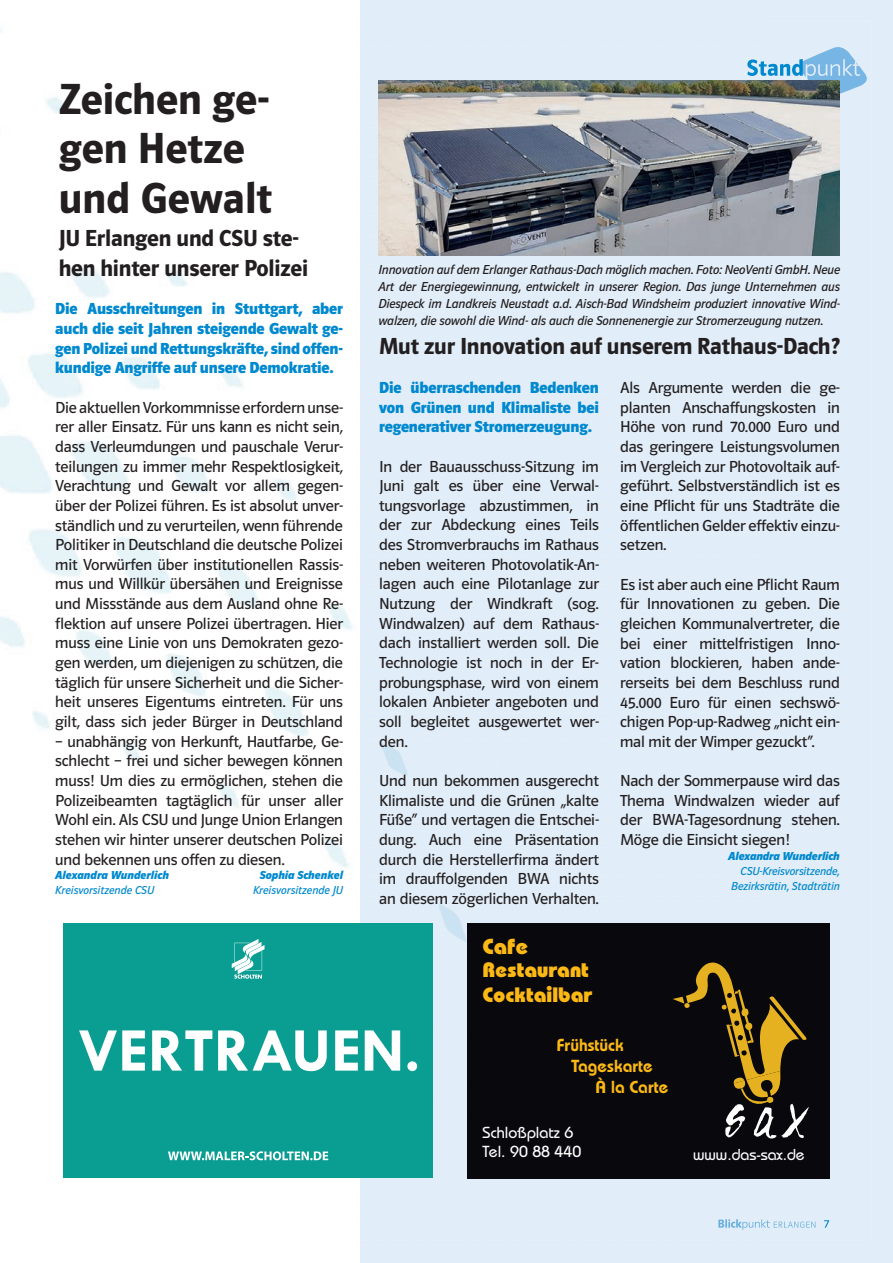
<style>
.page{position:relative;width:893px;height:1263px;background:#fff}
.page>*{position:absolute;margin:0;border:0;box-sizing:border-box;transform-origin:0 0}
.t1{font:600 45px/49.5px "Polo 22";color:#231f20}
.t2{font:600 24px/30px "Polo 22";letter-spacing:-.01em;color:#231f20}
.t3{font:800 21.75px "Bauhaus Std";color:#fcb814}
.t4{font:800 20.85px/25px "Bauhaus";color:#fcb814}
.t5{font:600 17.4px "Bauhaus Std";color:#fcb814}
.t6{font:16.5px/19.6px "Polo 22 Buch";letter-spacing:-.01em;color:#231f20;text-align:justify}
.t7{font:700 16.5px/19.6px "Polo 22";letter-spacing:-.01em;color:#0089cf;text-align:justify}
.t8{font:500 16.05px/19.2px "Bauhaus Std";color:#fff}
.t9{font:500 15.75px "Bauhaus";color:#fff}
.t10{font:13.5px/17.2px "Polo 22 Buch Kursiv";letter-spacing:-.01em;color:#231f20;text-align:justify}
.t11{font:500 12.3px/14.7px "Bauhaus";color:#fff}
.t12{font:12px/15px "Polo 22 Buch Kursiv";letter-spacing:-.01em;color:#0089cf;text-align:right}
.t13{font:italic 700 12px "Polo 22";color:#0089cf}
</style>
<div class="page">
<img style="left:0;top:29px;width:360px;height:1149px">
<div style="left:360px;top:0;width:533px;height:1263px;background:#e1edf8"></div>
<img style="left:718px;top:1219px;width:24px;height:9px">
<img style="left:742px;top:1219px;width:28px;height:11px">
<img style="left:774px;top:1221px;width:41px;height:7px">
<svg style="left:817px;top:1220px;width:12px;height:8px"></svg>
<svg style="left:747px;top:46px;width:120px;height:53px;background:#a7d0ed"></svg>
<img style="left:378px;top:80px;width:462px;height:175px">
<div style="left:64px;top:924px;width:369px;height:254px;background:#0a9e92"></div>
<svg style="left:168px;top:1151px;width:160px;height:9px"></svg>
<svg style="left:232px;top:939px;width:33px;height:40px"></svg>
<svg style="left:79px;top:1030px;width:66px;height:40px"></svg>
<svg style="left:152px;top:1030px;width:60px;height:40px"></svg>
<svg style="left:218px;top:1030px;width:109px;height:41px"></svg>
<svg style="left:335px;top:1030px;width:23px;height:40px"></svg>
<svg style="left:365px;top:1030px;width:35px;height:40px"></svg>
<div style="left:407px;top:1061px;width:10px;height:10px;background:#fff;border-radius:50%"></div>
<div style="left:467px;top:924px;width:362px;height:255px;background:#08080d"></div>
<svg style="left:673px;top:962px;width:136px;height:176px"></svg>
<h1 class="t1" style="left:59px;top:74px;width:215px">Zeichen ge&shy;gen Hetze und Gewalt</h1>
<h2 class="t2" style="left:59px;top:223px;width:251px">JU Erlangen und CSU ste&shy;hen hinter unserer Polizei</h2>
<p class="t7" style="left:55px;top:299px;width:289px">Die Ausschreitungen in Stuttgart, aber auch die seit Jahren steigende Gewalt ge&shy;gen Polizei und Rettungskräfte, sind offen&shy;kundige Angriffe auf unsere Demokratie.</p>
<p class="t6" style="left:55px;top:397px;width:289px">Die aktuellen Vorkommnisse erfordern unse&shy;rer aller Einsatz. Für uns kann es nicht sein, dass Verleumdungen und pauschale Verur&shy;teilungen zu immer mehr Respektlosigkeit, Verachtung und Gewalt vor allem gegen&shy;über der Polizei führen. Es ist absolut unver&shy;ständlich und zu verurteilen, wenn führende Politiker in Deutschland die deutsche Polizei mit Vorwürfen über institutionellen Rassis&shy;mus und Willkür übersähen und Ereignisse und Missstände aus dem Ausland ohne Re&shy;flektion auf unsere Polizei übertragen. Hier muss eine Linie von uns Demokraten gezo&shy;gen werden, um diejenigen zu schützen, die täglich für unsere Sicherheit und die Sicher&shy;heit unseres Eigentums eintreten. Für uns gilt, dass sich jeder Bürger in Deutschland</p>
<p class="t6" style="left:55px;top:731px;width:289px">– unabhängig von Herkunft, Hautfarbe, Ge&shy;schlecht – frei und sicher bewegen können muss! Um dies zu ermöglichen, stehen die Polizeibeamten tagtäglich für unser aller Wohl ein. Als CSU und Junge Union Erlangen stehen wir hinter unserer deutschen Polizei und bekennen uns offen zu diesen.</p>
<p class="t13" style="left:55px;top:868px;width:115px">Alexandra Wunderlich</p>
<p class="t13" style="left:259px;top:868px;width:85px">Sophia Schenkel</p>
<p class="t12" style="left:55px;top:883px;width:101px">Kreisvorsitzende CSU</p>
<p class="t12" style="left:253px;top:883px;width:91px">Kreisvorsitzende JU</p>
<p class="t10" style="left:378px;top:261px;width:463px">Innovation auf dem Erlanger Rathaus-Dach möglich machen. Foto: NeoVenti GmbH. Neue Art der Energiegewinnung, entwickelt in unserer Region. Das junge Unternehmen aus Diespeck im Landkreis Neustadt a.d. Aisch-Bad Windsheim produziert innovative Wind&shy;walzen, die sowohl die Wind- als auch die Sonnenenergie zur Stromerzeugung nutzen.</p>
<h2 class="t2" style="left:379px;top:331px;width:462px">Mut zur Innovation auf unserem Rathaus-Dach?</h2>
<p class="t7" style="left:379px;top:378px;width:221px">Die überraschenden Bedenken von Grünen und Klimaliste bei regenerativer Stromerzeugung.</p>
<p class="t6" style="left:379px;top:456px;width:221px">In der Bauausschuss-Sitzung im Juni galt es über eine Verwal&shy;tungsvorlage abzustimmen, in der zur Abdeckung eines Teils des Stromverbrauchs im Rathaus neben weiteren Photovolatik-An&shy;lagen auch eine Pilotanlage zur Nutzung der Windkraft (sog.<br>Windwalzen) auf dem Rathaus&shy;dach installiert werden soll. Die Technologie ist noch in der Er&shy;probungsphase, wird von einem lokalen Anbieter angeboten und soll begleitet ausgewertet wer&shy;den.</p>
<p class="t6" style="left:379px;top:771px;width:221px">Und nun bekommen ausgerecht Klimaliste und die Grünen „kalte Füße“ und vertagen die Entschei&shy;dung. Auch eine Präsentation durch die Herstellerfirma ändert im drauffolgenden BWA nichts an diesem zögerlichen Verhalten.</p>
<p class="t6" style="left:620px;top:378px;width:221px">Als Argumente werden die ge&shy;planten Anschaffungskosten in Höhe von rund 70.000 Euro und das geringere Leistungsvolumen im Vergleich zur Photovoltaik auf&shy;geführt. Selbstverständlich ist es eine Pflicht für uns Stadträte die öffentlichen Gelder effektiv einzu&shy;setzen.</p>
<p class="t6" style="left:620px;top:574px;width:221px">Es ist aber auch eine Pflicht Raum für Innovationen zu geben. Die gleichen Kommunalvertreter, die bei einer mittelfristigen Inno&shy;vation blockieren, haben ande&shy;rerseits bei dem Beschluss rund 45.000 Euro für einen sechswö&shy;chigen Pop-up-Radweg „nicht ein&shy;mal mit der Wimper gezuckt“.</p>
<p class="t6" style="left:620px;top:771px;width:221px">Nach der Sommerpause wird das Thema Windwalzen wieder auf der BWA-Tagesordnung stehen.<br>Möge die Einsicht siegen!</p>
<p class="t13" style="left:728px;top:849px;width:113px">Alexandra Wunderlich</p>
<p class="t12" style="left:731px;top:863px;width:110px">CSU-Kreisvorsitzende,<br>Bezirksrätin, Stadträtin</p>
<h3 class="t3" style="left:483px;top:934px;width:47px">Cafe</h3>
<p class="t4" style="left:482px;top:957px;width:112px">Restaurant<br>Cocktailbar</p>
<p class="t4" style="left:482px;top:983px;width:108px">Restaurant</p>
<p class="t5" style="left:557px;top:1034px;width:68px">Frühstück</p>
<p class="t5" style="left:571px;top:1055px;width:83px">Tageskarte</p>
<p class="t5" style="left:596px;top:1076px;width:74px">À la Carte</p>
<p class="t8" style="left:483px;top:1122px;width:100px">Schloßplatz 6<br>Tel. 90 88 440</p>
<p class="t11" style="left:482px;top:1119px;width:140px">Schloßplatz 6<br>91054 Erlangen<br>Tel.: (0 91 31) 9 08 84 40</p>
<p class="t9" style="left:693px;top:1145px;width:113px">www.das-sax.de</p>
</div>
